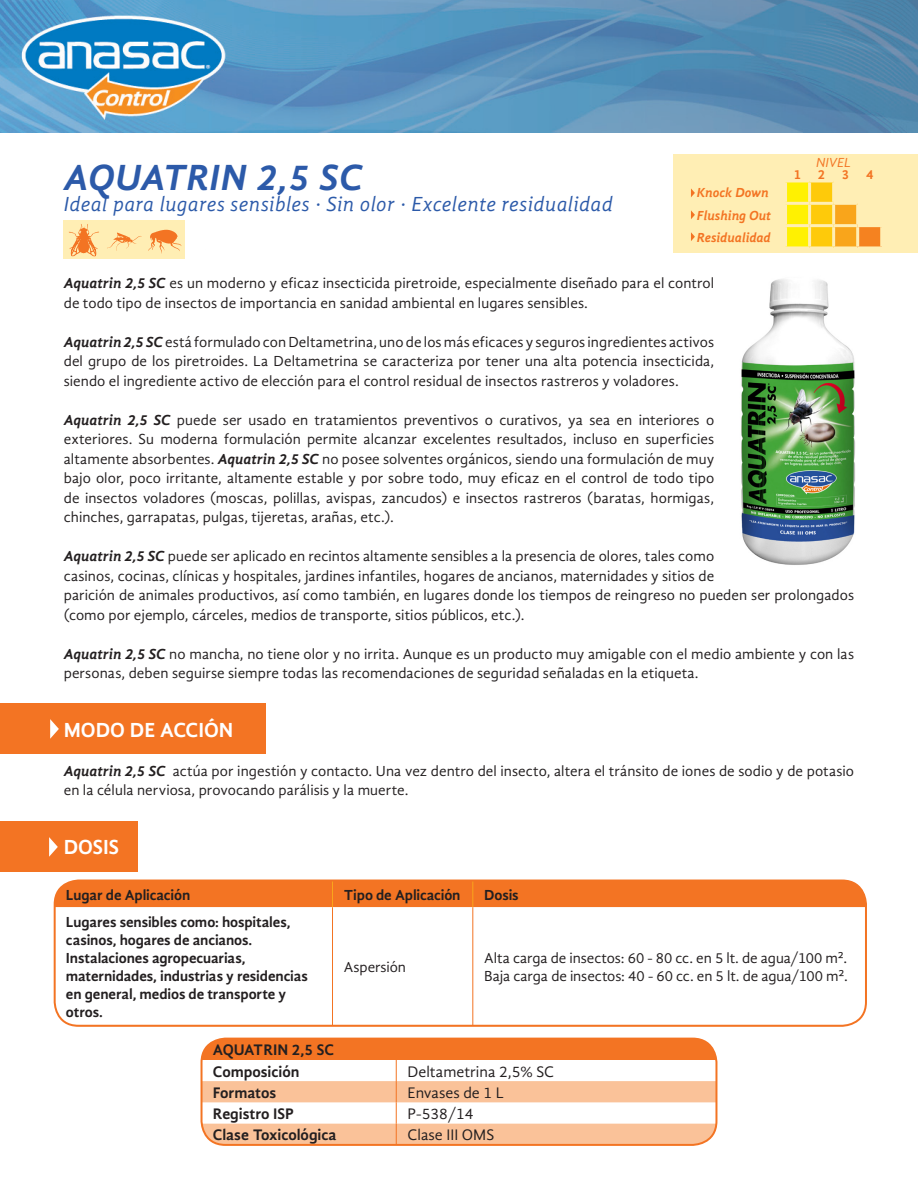
<style>
.page{position:relative;width:918px;height:1188px;background:#fff}
.page>*{position:absolute;margin:0;border:0;box-sizing:border-box;transform-origin:0 0}
.t1{font:italic 700 37.5px "Gandhi Sans";letter-spacing:.01em;color:#2c5aa9}
.t2{font:italic 21px "Gandhi Sans";letter-spacing:.015em;color:#2c5aa9}
.t3{font:700 21px "Gandhi Sans";color:#fff}
.t4{font:700 15.75px "Gandhi Sans";color:#231f20}
.t5{font:15.75px "Gandhi Sans";color:#231f20}
.t6{font:15px/19.5px "Gandhi Sans";letter-spacing:.005em;color:#231f20}
.t7{font:700 15px/18px "Gandhi Sans";letter-spacing:-.01em;color:#231f20}
.t8{font:italic 700 13.5px "Gandhi Sans";color:#f37423}
.t9{font:italic 13.5px "Gandhi Sans";color:#f37423}
.t10{font:700 13.5px "Gandhi Sans";color:#f37423}
.s1{font-weight:700;font-style:italic}
</style>
<div class="page">
<img style="left:0;top:0;width:918px;height:133px">
<div style="left:0;top:703px;width:265px;height:51px;background:#f37423"></div>
<svg style="left:50px;top:719px;width:9px;height:20px"></svg>
<div style="left:674px;top:154px;width:244px;height:98px;background:#ffeeb4"></div>
<div style="left:202px;top:1039px;width:514px;height:21px;background:#f37423"></div>
<svg style="left:202px;top:1060px;width:514px;height:85px"></svg>
<div style="left:201px;top:1038px;width:516px;height:108px;border:2px solid #f37423;border-radius:24px"></div>
<img style="left:741px;top:279px;width:114px;height:286px">
<svg style="left:787px;top:182px;width:69px;height:64px;background:#fdd423"></svg>
<div style="left:810px;top:226px;width:24px;height:22px;background:#feca0a"></div>
<div style="left:858px;top:226px;width:24px;height:22px;background:#f58220"></div>
<hr style="left:808px;top:182px;width:3px;height:20px;background:#ffeeb4">
<hr style="left:832px;top:182px;width:3px;height:20px;background:#ffeeb4">
<hr style="left:784px;top:202px;width:26px;height:3px;background:#ffeeb4">
<hr style="left:810px;top:202px;width:24px;height:3px;background:#ffeeb4">
<hr style="left:808px;top:205px;width:3px;height:19px;background:#ffeeb4">
<hr style="left:834px;top:202px;width:24px;height:3px;background:#ffeeb4">
<hr style="left:832px;top:205px;width:3px;height:19px;background:#ffeeb4">
<hr style="left:784px;top:224px;width:26px;height:3px;background:#ffeeb4">
<hr style="left:858px;top:224px;width:25px;height:3px;background:#ffeeb4">
<hr style="left:880px;top:227px;width:3px;height:19px;background:#ffeeb4">
<hr style="left:858px;top:246px;width:25px;height:3px;background:#ffeeb4">
<hr style="left:810px;top:224px;width:24px;height:3px;background:#ffeeb4">
<hr style="left:808px;top:227px;width:3px;height:19px;background:#ffeeb4">
<hr style="left:834px;top:224px;width:24px;height:3px;background:#ffeeb4">
<hr style="left:832px;top:227px;width:3px;height:19px;background:#ffeeb4">
<hr style="left:856px;top:227px;width:3px;height:19px;background:#ffeeb4">
<hr style="left:810px;top:246px;width:24px;height:3px;background:#ffeeb4">
<svg style="left:691px;top:188px;width:4px;height:9px"></svg>
<svg style="left:691px;top:210px;width:4px;height:9px"></svg>
<svg style="left:691px;top:232px;width:4px;height:9px"></svg>
<div style="left:64px;top:221px;width:121px;height:38px;background:#ffeeb4"></div>
<svg style="left:107px;top:232px;width:35px;height:19px"></svg>
<svg style="left:148px;top:229px;width:34px;height:25px"></svg>
<svg style="left:69px;top:224px;width:30px;height:32px"></svg>
<svg style="left:55px;top:907px;width:810px;height:118px"></svg>
<hr style="left:55px;top:1025px;width:278px;height:1px;background:#f37423">
<hr style="left:332px;top:907px;width:1px;height:118px;background:#f37423">
<hr style="left:472px;top:907px;width:1px;height:118px;background:#f37423">
<hr style="left:865px;top:907px;width:1px;height:118px;background:#f37423">
<hr style="left:473px;top:1025px;width:393px;height:1px;background:#f37423">
<div style="left:55px;top:881px;width:811px;height:26px;background:#f37423"></div>
<div style="left:54px;top:880px;width:813px;height:147px;border:2px solid #f37423;border-radius:24px"></div>
<div style="left:0;top:821px;width:138px;height:51px;background:#f37423"></div>
<svg style="left:49px;top:837px;width:9px;height:20px"></svg>
<p class="t1" style="left:64px;top:156px;width:301px">AQUATRIN 2,5 SC</p>
<p class="t2" style="left:64px;top:192px;width:551px">Ideal para lugares sensibles · Sin olor · Excelente residualidad</p>
<p class="t8" style="left:697px;top:185px;width:73px">Knock Down</p>
<p class="t8" style="left:697px;top:207px;width:76px">Flushing Out</p>
<p class="t8" style="left:697px;top:230px;width:75px">Residualidad</p>
<p class="t9" style="left:816px;top:155px;width:37px">NIVEL</p>
<p class="t10" style="left:794px;top:166px;width:9px">1</p>
<p class="t10" style="left:818px;top:166px;width:9px">2</p>
<p class="t10" style="left:842px;top:166px;width:9px">3</p>
<p class="t10" style="left:866px;top:166px;width:9px">4</p>
<p class="t6" style="left:64px;top:273px;width:652px"><span class="s1">Aquatrin 2,5 SC</span> es un moderno y eficaz insecticida piretroide, especialmente diseñado para el control de todo tipo de insectos de importancia en sanidad ambiental en lugares sensibles.</p>
<p class="t6" style="left:64px;top:332px;width:652px;text-align:justify"><span class="s1">Aquatrin 2,5 SC</span> está formulado con Deltametrina, uno de los más eficaces y seguros ingredientes activos del grupo de los piretroides. La Deltametrina se caracteriza por tener una alta potencia insecticida, siendo el ingrediente activo de elección para el control residual de insectos rastreros y voladores.</p>
<p class="t6" style="left:64px;top:410px;width:652px;text-align:justify"><span class="s1">Aquatrin 2,5 SC</span> puede ser usado en tratamientos preventivos o curativos, ya sea en interiores o exteriores. Su moderna formulación permite alcanzar excelentes resultados, incluso en superficies altamente absorbentes. <span class="s1">Aquatrin 2,5 SC</span> no posee solventes orgánicos, siendo una formulación de muy bajo olor, poco irritante, altamente estable y por sobre todo, muy eficaz en el control de todo tipo de insectos voladores (moscas, polillas, avispas, zancudos) e insectos rastreros (baratas, hormigas, chinches, garrapatas, pulgas, tijeretas, arañas, etc.).</p>
<p class="t6" style="left:64px;top:546px;width:792px"><span class="s1">Aquatrin 2,5 SC</span> puede ser aplicado en recintos altamente sensibles a la presencia de olores, tales como<br>casinos, cocinas, clínicas y hospitales, jardines infantiles, hogares de ancianos, maternidades y sitios de<br>parición de animales productivos, así como también, en lugares donde los tiempos de reingreso no pueden ser prolongados (como por ejemplo, cárceles, medios de transporte, sitios públicos, etc.).</p>
<p class="t6" style="left:64px;top:644px;width:792px"><span class="s1">Aquatrin 2,5 SC</span> no mancha, no tiene olor y no irrita. Aunque es un producto muy amigable con el medio ambiente y con las personas, deben seguirse siempre todas las recomendaciones de seguridad señaladas en la etiqueta.</p>
<p class="t3" style="left:64px;top:717px;width:171px">MODO DE ACCIÓN</p>
<p class="t6" style="left:64px;top:761px;width:792px"><span class="s1">Aquatrin 2,5 SC</span> actúa por ingestión y contacto. Una vez dentro del insecto, altera el tránsito de iones de sodio y de potasio en la célula nerviosa, provocando parálisis y la muerte.</p>
<p class="t3" style="left:64px;top:834px;width:57px">DOSIS</p>
<p class="t7" style="left:66px;top:886px;width:126px">Lugar de Aplicación</p>
<p class="t7" style="left:344px;top:886px;width:118px">Tipo de Aplicación</p>
<p class="t7" style="left:484px;top:886px;width:36px">Dosis</p>
<p class="t7" style="left:66px;top:913px;width:226px">Lugares sensibles como: hospitales, casinos, hogares de ancianos.</p>
<p class="t7" style="left:66px;top:949px;width:244px">Instalaciones agropecuarias, maternidades, industrias y residencias en general, medios de transporte y otros.</p>
<p class="t6" style="left:344px;top:957px;width:64px">Aspersión</p>
<p class="t6" style="left:484px;top:948px;width:365px">Alta carga de insectos: 60 - 80 cc. en 5 lt. de agua/100 m².</p>
<p class="t6" style="left:484px;top:966px;width:365px">Baja carga de insectos: 40 - 60 cc. en 5 lt. de agua/100 m².</p>
<p class="t4" style="left:213px;top:1041px;width:123px">AQUATRIN 2,5 SC</p>
<p class="t4" style="left:213px;top:1062px;width:88px">Composición</p>
<p class="t5" style="left:408px;top:1062px;width:148px">Deltametrina 2,5% SC</p>
<p class="t4" style="left:213px;top:1083px;width:65px">Formatos</p>
<p class="t5" style="left:408px;top:1084px;width:98px">Envases de 1 L</p>
<p class="t4" style="left:213px;top:1105px;width:83px">Registro ISP</p>
<p class="t5" style="left:408px;top:1105px;width:68px">P-538/14</p>
<p class="t4" style="left:213px;top:1126px;width:125px">Clase Toxicológica</p>
<p class="t5" style="left:408px;top:1126px;width:88px">Clase III OMS</p>
</div>
